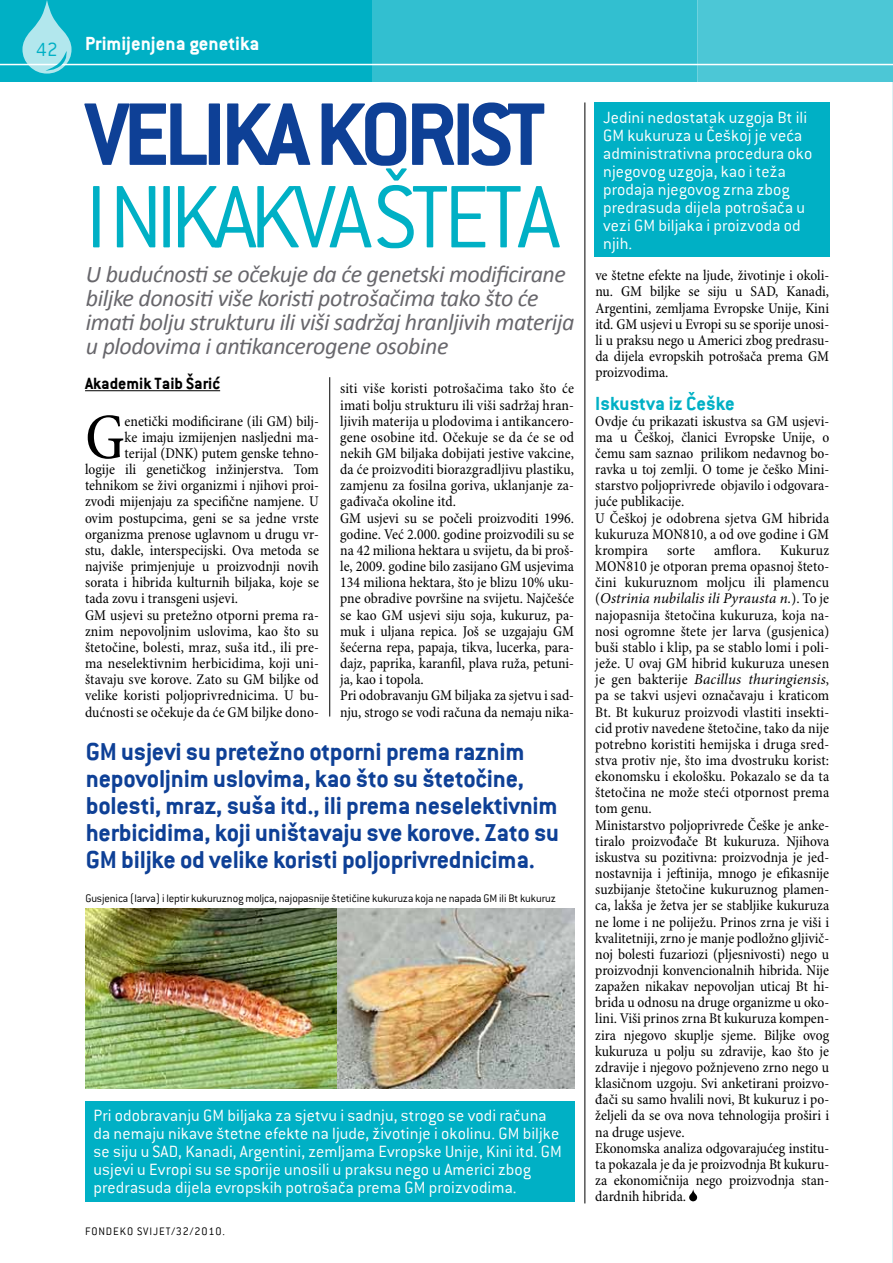
<style>
.page{position:relative;width:893px;height:1263px;background:#fff}
.page>*{position:absolute;margin:0;border:0;box-sizing:border-box;transform-origin:0 0}
.t1{font:300 97.5px "Conduit ITC";letter-spacing:-.08em;color:#00b0c5}
.t2{font:700 97.5px "Conduit ITC";letter-spacing:-.06em;color:#0e4096}
.t3{font:condensed 65.4px "Minion Pro";color:#000}
.t4{font:700 27px/27px "Conduit ITC";letter-spacing:-.01em;color:#0e4096}
.t5{font:italic 24px/24px "Calibri";letter-spacing:-.02em;color:#68676c}
.t6{font:700 21px "Conduit ITC";color:#fff}
.t7{font:700 21px "Conduit ITC";color:#00b0c5}
.t8{font:300 21px "Conduit ITC";color:#00b0c5}
.t9{font:300 18px/18px "Conduit ITC";letter-spacing:.005em;color:#fff}
.t10{font:700 18px "Conduit ITC";color:#000}
.t11{font:condensed 15px/16.2px "Minion Pro";color:#000}
.t12{font:300 12px "Conduit ITC";letter-spacing:-.01em;color:#000}
.t13{font:300 12px "Conduit ITC";letter-spacing:.075em;color:#000}
.s1{font-style:italic;font-stretch:normal}
</style>
<div class="page">
<hr style="left:892px;top:70px;width:1px;height:1193px;background:#dcf0f4">
<div style="left:0;top:0;width:893px;height:81px;background:#00b0c5"></div>
<hr style="left:0;top:64px;width:893px;height:1px;background:#fff">
<svg style="left:22px;top:0;width:50px;height:74px"></svg>
<div style="left:372px;top:0;width:326px;height:81px;background:#32bfd0"></div>
<div style="left:698px;top:0;width:195px;height:81px;background:#4cc7d6"></div>
<hr style="left:85px;top:390px;width:135px;height:1px;background:#000">
<svg style="left:689px;top:1189px;width:8px;height:12px"></svg>
<div style="left:85px;top:1101px;width:490px;height:100px;background:#00b0c5"></div>
<img style="left:85px;top:908px;width:253px;height:180px">
<img style="left:338px;top:908px;width:237px;height:180px">
<div style="left:595px;top:103px;width:235px;height:154px;background:#00b0c5"></div>
<hr style="left:585px;top:102px;width:1px;height:1101px;background:#000">
<hr style="left:329px;top:377px;width:1px;height:339px;background:#000">
<h3 class="t8" style="left:36px;top:38px;width:23px">42</h3>
<h3 class="t6" style="left:85px;top:31px;width:176px">Primijenjena genetika</h3>
<h1 class="t2" style="left:85px;top:77px;width:462px">VELIKA KORIST</h1>
<h1 class="t1" style="left:85px;top:164px;width:477px">I NIKAKVA ŠTETA</h1>
<h3 class="t5" style="left:86px;top:261px;width:490px">U budućnosti se očekuje da će genetski modificirane biljke donositi više koristi potrošačima tako što će imati bolju strukturu ili viši sadržaj hranljivih materija u plodovima i antikancerogene osobine</h3>
<p class="t11" style="left:340px;top:381px;width:235px">siti više koristi potrošačima tako što će imati bolju strukturu ili viši sadržaj hran&shy;ljivih materija u plodovima i antikancero&shy;gene osobine itd. Očekuje se da će se od nekih GM biljaka dobijati jestive vakcine, da će proizvoditi biorazgradljivu plastiku, zamjenu za fosilna goriva, uklanjanje za&shy;gađivača okoline itd.<br>GM usjevi su se počeli proizvoditi 1996. godine. Već 2.000. godine proizvodili su se na 42 miliona hektara u svijetu, da bi proš&shy;le, 2009. godine bilo zasijano GM usjevima 134 miliona hektara, što je blizu 10% uku&shy;pne obradive površine na svijetu. Najčešće se kao GM usjevi siju soja, kukuruz, pa&shy;muk i uljana repica. Još se uzgajaju GM šećerna repa, papaja, tikva, lucerka, para&shy;dajz, paprika, karanfil, plava ruža, petuni&shy;ja, kao i topola.<br>Pri odobravanju GM biljaka za sjetvu i sad&shy;nju, strogo se vodi računa da nemaju nika-</p>
<p class="t10" style="left:85px;top:373px;width:137px">Akademik Taib Šarić</p>
<h2 class="t3" style="left:85px;top:398px;width:41px">G</h2>
<p class="t11" style="left:125px;top:413px;width:196px">enetički modificirane (ili GM) bilj-</p>
<p class="t11" style="left:125px;top:429px;width:196px">ke imaju izmijenjen nasljedni ma-</p>
<p class="t11" style="left:125px;top:446px;width:196px">terijal (DNK) putem genske tehno-</p>
<p class="t11" style="left:85px;top:462px;width:235px">logije ili genetičkog inžinjerstva. Tom</p>
<p class="t11" style="left:85px;top:478px;width:235px">tehnikom se živi organizmi i njihovi proi-</p>
<p class="t11" style="left:85px;top:494px;width:235px">zvodi mijenjaju za specifične namjene. U</p>
<p class="t11" style="left:85px;top:510px;width:235px">ovim postupcima, geni se sa jedne vrste</p>
<p class="t11" style="left:85px;top:526px;width:235px">organizma prenose uglavnom u drugu vr-</p>
<p class="t11" style="left:85px;top:543px;width:235px">stu, dakle, interspecijski. Ova metoda se</p>
<p class="t11" style="left:85px;top:559px;width:235px">najviše primjenjuje u proizvodnji novih</p>
<p class="t11" style="left:85px;top:575px;width:235px">sorata i hibrida kulturnih biljaka, koje se</p>
<p class="t11" style="left:85px;top:591px;width:154px">tada zovu i transgeni usjevi.</p>
<p class="t11" style="left:85px;top:607px;width:235px">GM usjevi su pretežno otporni prema ra-</p>
<p class="t11" style="left:85px;top:623px;width:235px">znim nepovoljnim uslovima, kao što su</p>
<p class="t11" style="left:85px;top:640px;width:235px">štetočine, bolesti, mraz, suša itd., ili pre-</p>
<p class="t11" style="left:85px;top:656px;width:235px">ma neselektivnim herbicidima, koji uni-</p>
<p class="t11" style="left:85px;top:672px;width:235px">štavaju sve korove. Zato su GM biljke od</p>
<p class="t11" style="left:85px;top:688px;width:235px">velike koristi poljoprivrednicima. U bu-</p>
<p class="t11" style="left:85px;top:704px;width:235px">dućnosti se očekuje da će GM biljke dono-</p>
<p class="t4" style="left:86px;top:737px;width:475px">GM usjevi su pretežno otporni prema raznim nepovoljnim uslovima, kao što su štetočine, bolesti, mraz, suša itd., ili prema neselektivnim herbicidima, koji uništavaju sve korove. Zato su GM biljke od velike koristi poljoprivrednicima.</p>
<p class="t12" style="left:85px;top:892px;width:472px">Gusjenica (larva) i leptir kukuruznog moljca, najopasnije štetičine kukuruza koja ne napada GM ili Bt kukuruz</p>
<p class="t9" style="left:94px;top:1106px;width:470px">Pri odobravanju GM biljaka za sjetvu i sadnju, strogo se vodi računa da nemaju nikave štetne efekte na ljude, životinje i okolinu. GM biljke se siju u SAD, Kanadi, Argentini, zemljama Evropske Unije, Kini itd. GM usjevi u Evropi su se sporije unosili u praksu nego u Americi zbog predrasuda dijela evropskih potrošača prema GM proizvodima.</p>
<p class="t13" style="left:85px;top:1224px;width:142px">FONDEKO SVIJET/32/2010.</p>
<p class="t9" style="left:603px;top:108px;width:211px">Jedini nedostatak uzgoja Bt ili<br>GM kukuruza u Češkoj je veća administrativna procedura oko njegovog uzgoja, kao i teža prodaja njegovog zrna zbog predrasuda dijela potrošača u vezi GM biljaka i proizvoda od njih.</p>
<p class="t11" style="left:595px;top:268px;width:235px;text-align:justify">ve štetne efekte na ljude, životinje i okoli&shy;nu. GM biljke se siju u SAD, Kanadi, Argentini, zemljama Evropske Unije, Kini itd. GM usjevi u Evropi su se sporije unosi&shy;li u praksu nego u Americi zbog predrasu&shy;da dijela evropskih potrošača prema GM proizvodima.</p>
<h3 class="t7" style="left:595px;top:391px;width:141px">Iskustva iz Češke</h3>
<p class="t11" style="left:595px;top:413px;width:235px">Ovdje ću prikazati iskustva sa GM usjevi&shy;ma u Češkoj, članici Evropske Unije, o čemu sam saznao prilikom nedavnog bo&shy;ravka u toj zemlji. O tome je češko Mini&shy;starstvo poljoprivrede objavilo i odgovara&shy;juće publikacije.<br>U Češkoj je odobrena sjetva GM hibrida kukuruza MON810, a od ove godine i GM krompira</p>
<p class="t11" style="left:595px;top:543px;width:235px;text-indent:185px">Kukuruz MON810 je otporan prema opasnoj šteto&shy;čini kukuruznom moljcu ili plamencu (<span class="s1">Ostrinia nubilalis ili Pyrausta n.</span>). To je najopasnija štetočina kukuruza, koja na&shy;nosi ogromne štete jer larva (gusjenica) buši stablo i klip, pa se stablo lomi i poli&shy;ježe. U ovaj GM hibrid kukuruza unesen je gen bakterije <span class="s1">Bacillus thuringiensis</span>, pa se takvi usjevi označavaju i kraticom Bt. Bt kukuruz proizvodi vlastiti insekti&shy;cid protiv navedene štetočine, tako da nije potrebno koristiti hemijska i druga sred&shy;stva protiv nje, što ima dvostruku korist: ekonomsku i ekološku. Pokazalo se da ta štetočina ne može steći otpornost prema tom genu.<br>Ministarstvo poljoprivrede Češke je anke&shy;tiralo proizvođače Bt kukuruza. Njihova iskustva su pozitivna: proizvodnja je jed&shy;nostavnija i jeftinija, mnogo je efikasnije suzbijanje štetočine kukuruznog plamen&shy;ca, lakša je žetva jer se stabljike kukuruza ne lome i ne poliježu. Prinos zrna je viši i kvalitetniji, zrno je manje podložno gljivič&shy;noj bolesti fuzariozi (pljesnivosti) nego u proizvodnji konvencionalnih hibrida. Nije zapažen nikakav nepovoljan uticaj Bt hi&shy;brida u odnosu na druge organizme u oko&shy;lini. Viši prinos zrna Bt kukuruza kompen&shy;zira njegovo skuplje sjeme. Biljke ovog kukuruza u polju su zdravije, kao što je zdravije i njegovo požnjeveno zrno nego u klasičnom uzgoju. Svi anketirani proizvo&shy;đači su samo hvalili novi, Bt kukuruz i po&shy;željeli da se ova nova tehnologija proširi i na druge usjeve.<br>Ekonomska analiza odgovarajućeg institu&shy;ta pokazala je da je proizvodnja Bt kukuru&shy;za ekonomičnija nego proizvodnja stan&shy;dardnih hibrida.</p>
<p class="t11" style="left:667px;top:543px;width:30px">sorte</p>
<p class="t11" style="left:714px;top:543px;width:48px">amflora.</p>
</div>
